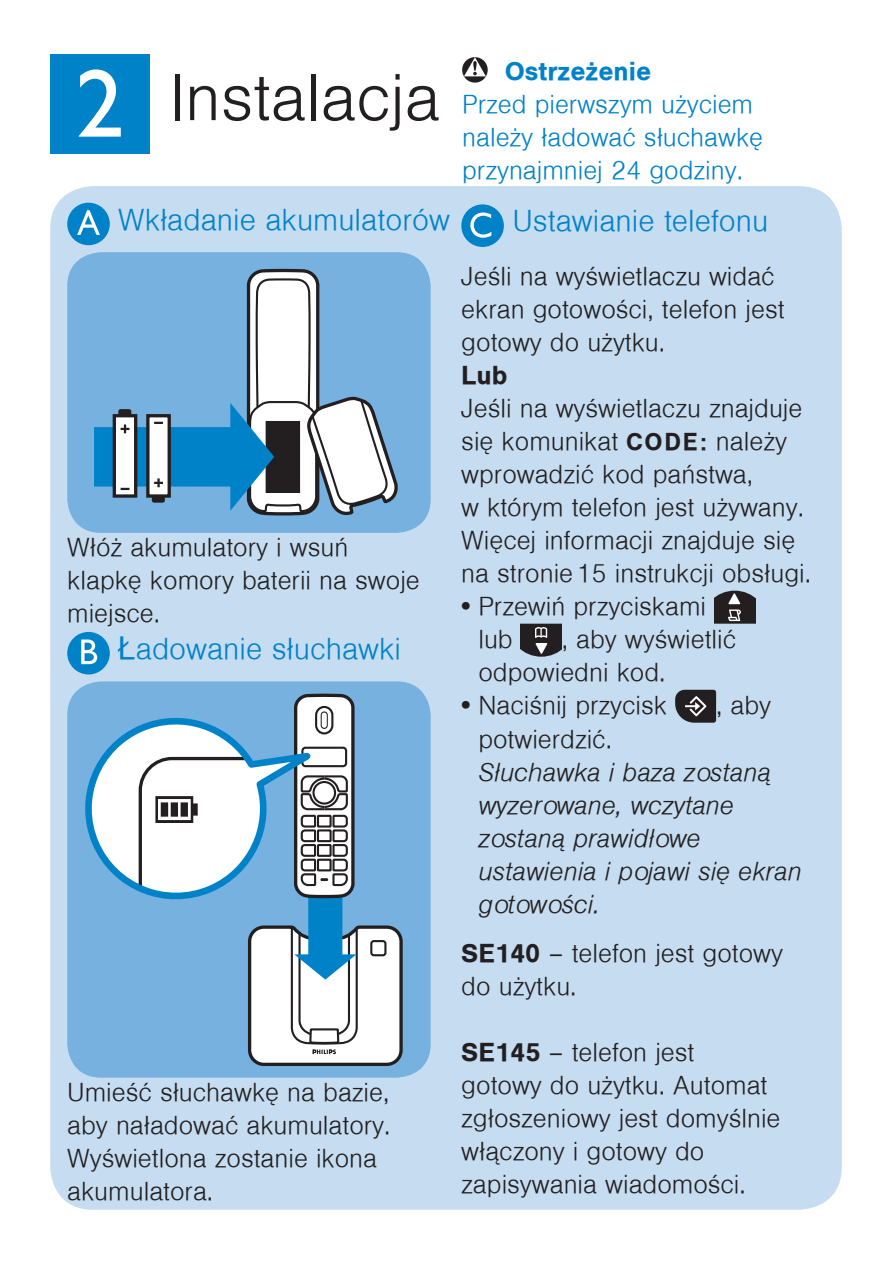
<style>
.page{position:relative;width:892px;height:1266px;background:#fff}
.page>*{position:absolute;margin:0;border:0;box-sizing:border-box;transform-origin:0 0}
.t1{font:69px "East Hlv";color:#231f20}
.t2{font:31.5px "East Hlv";color:#0082c8}
.t3{font:27px/33px "East Hlv";color:#231f20}
.t4{font:italic 27px/33px "East Hlv";color:#231f20}
.t5{font:27px/33px "East Hlv";color:#0082c8}
.t6{font:700 27px "East Hlv";color:#0082c8}
.t7{font:700 27px "East Hlv";color:#231f20}
.s1{font-family:"Gill Alt One";font-size:97.2px;color:#fff}
.s2{font-weight:700;font-size:25.5px}
.s3{font-family:"Gill Alt One";font-weight:700}
.s4{font-weight:700}
</style>
<div class="page">
<div style="left:50px;top:54px;width:99px;height:99px;background:#0082c8"></div>
<div style="left:50px;top:186px;width:791px;height:1023px;background:#c5dcf1"></div>
<svg style="left:67px;top:252px;width:363px;height:281px;background:#79b3df"></svg>
<svg style="left:94px;top:267px;width:306px;height:250px"></svg>
<div style="left:67px;top:681px;width:363px;height:396px;background:#76b1df"></div>
<svg style="left:86px;top:692px;width:318px;height:375px"></svg>
<svg style="left:76px;top:710px;width:237px;height:197px"></svg>
<svg style="left:714px;top:590px;width:40px;height:33px"></svg>
<svg style="left:520px;top:623px;width:41px;height:33px"></svg>
<svg style="left:675px;top:689px;width:40px;height:33px"></svg>
<svg style="left:462px;top:57px;width:25px;height:26px"></svg>
<svg style="left:464px;top:57px;width:22px;height:19px"></svg>
<div style="left:67px;top:203px;width:43px;height:42px;background:#0082c8;border-radius:50%"></div>
<svg style="left:77px;top:210px;width:23px;height:25px"></svg>
<div style="left:67px;top:632px;width:43px;height:42px;background:#0082c8;border-radius:50%"></div>
<svg style="left:81px;top:639px;width:16px;height:25px"></svg>
<div style="left:461px;top:204px;width:42px;height:43px;background:#0082c8;border-radius:50%"></div>
<svg style="left:470px;top:212px;width:21px;height:26px"></svg>
<h1 class="t1" style="left:75px;top:61px;width:366px"><span class="s1">2</span> Instalacja</h1>
<p class="t2" style="left:118px;top:203px;width:333px">Wkładanie akumulatorów</p>
<p class="t6" style="left:504px;top:56px;width:148px">Ostrzeżenie</p>
<p class="t5" style="left:462px;top:88px;width:302px">Przed pierwszym użyciem należy ładować słuchawkę przynajmniej 24 godziny.</p>
<p class="t2" style="left:512px;top:204px;width:257px">Ustawianie telefonu</p>
<p class="t3" style="left:67px;top:531px;width:354px">Włóż akumulatory i wsuń klapkę komory baterii na swoje miejsce.</p>
<p class="t2" style="left:118px;top:632px;width:284px">Ładowanie słuchawki</p>
<p class="t3" style="left:461px;top:260px;width:325px">Jeśli na wyświetlaczu widać ekran gotowości, telefon jest gotowy do użytku.</p>
<p class="t7" style="left:461px;top:360px;width:48px">Lub</p>
<p class="t3" style="left:461px;top:392px;width:351px">Jeśli na wyświetlaczu znajduje się komunikat <span class="s2">CODE:</span> należy wprowadzić kod państwa,<br>w którym telefon jest używany.<br>Więcej informacji znajduje się na stronie 15 instrukcji obsługi.</p>
<p class="t3" style="left:478px;top:590px;width:229px;text-indent:-17px"><span class="s3">•</span> Przewiń przyciskami lub</p>
<p class="t3" style="left:478px;top:623px;width:259px;text-indent:83px">, aby wyświetlić odpowiedni kod.</p>
<p class="t3" style="left:461px;top:689px;width:207px"><span class="s3">•</span> Naciśnij przycisk</p>
<p class="t3" style="left:715px;top:689px;width:56px">, aby</p>
<p class="t3" style="left:478px;top:722px;width:135px">potwierdzić.</p>
<p class="t4" style="left:478px;top:755px;width:325px">Słuchawka i baza zostaną wyzerowane, wczytane zostaną prawidłowe ustawienia i pojawi się ekran gotowości.</p>
<p class="t3" style="left:461px;top:937px;width:323px"><span class="s4">SE140</span> – telefon jest gotowy do użytku.</p>
<p class="t3" style="left:67px;top:1075px;width:324px">Umieść słuchawkę na bazie, aby naładować akumulatory.<br>Wyświetlona zostanie ikona akumulatora.</p>
<p class="t3" style="left:461px;top:1036px;width:320px"><span class="s4">SE145</span> – telefon jest gotowy do użytku. Automat zgłoszeniowy jest domyślnie włączony i gotowy do zapisywania wiadomości.</p>
</div>
